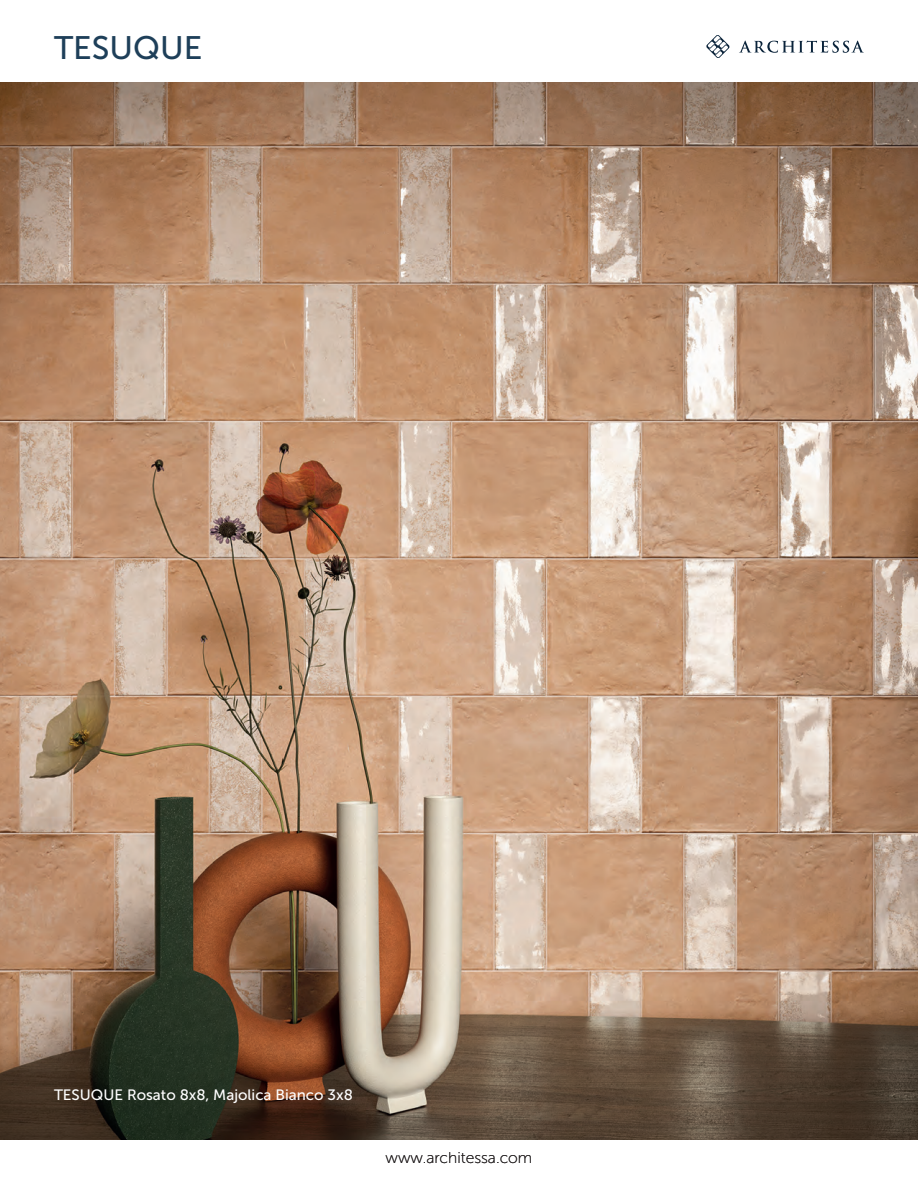
<style>
.page{position:relative;width:918px;height:1188px;background:#fff}
.page>*{position:absolute;margin:0;border:0;box-sizing:border-box;transform-origin:0 0}
.t1{font:32.4px "Museo Sans 500";color:#1e3f59}
.t2{font:15.6px "Museo Sans 100";color:#231f20}
.t3{font:15px "Museo Sans 500";color:#fff}
</style>
<div class="page">
<svg style="left:706px;top:35px;width:24px;height:23px"></svg>
<svg style="left:739px;top:41px;width:125px;height:12px"></svg>
<img style="left:0;top:82px;width:918px;height:1057px">
<h1 class="t1" style="left:54px;top:30px;width:150px">TESUQUE</h1>
<p class="t3" style="left:54px;top:1086px;width:301px">TESUQUE Rosato 8x8, Majolica Bianco 3x8</p>
<p class="t3" style="left:54px;top:1086px;width:76px">White Text</p>
<p class="t2" style="left:386px;top:1149px;width:148px">www.architessa.com</p>
</div>
